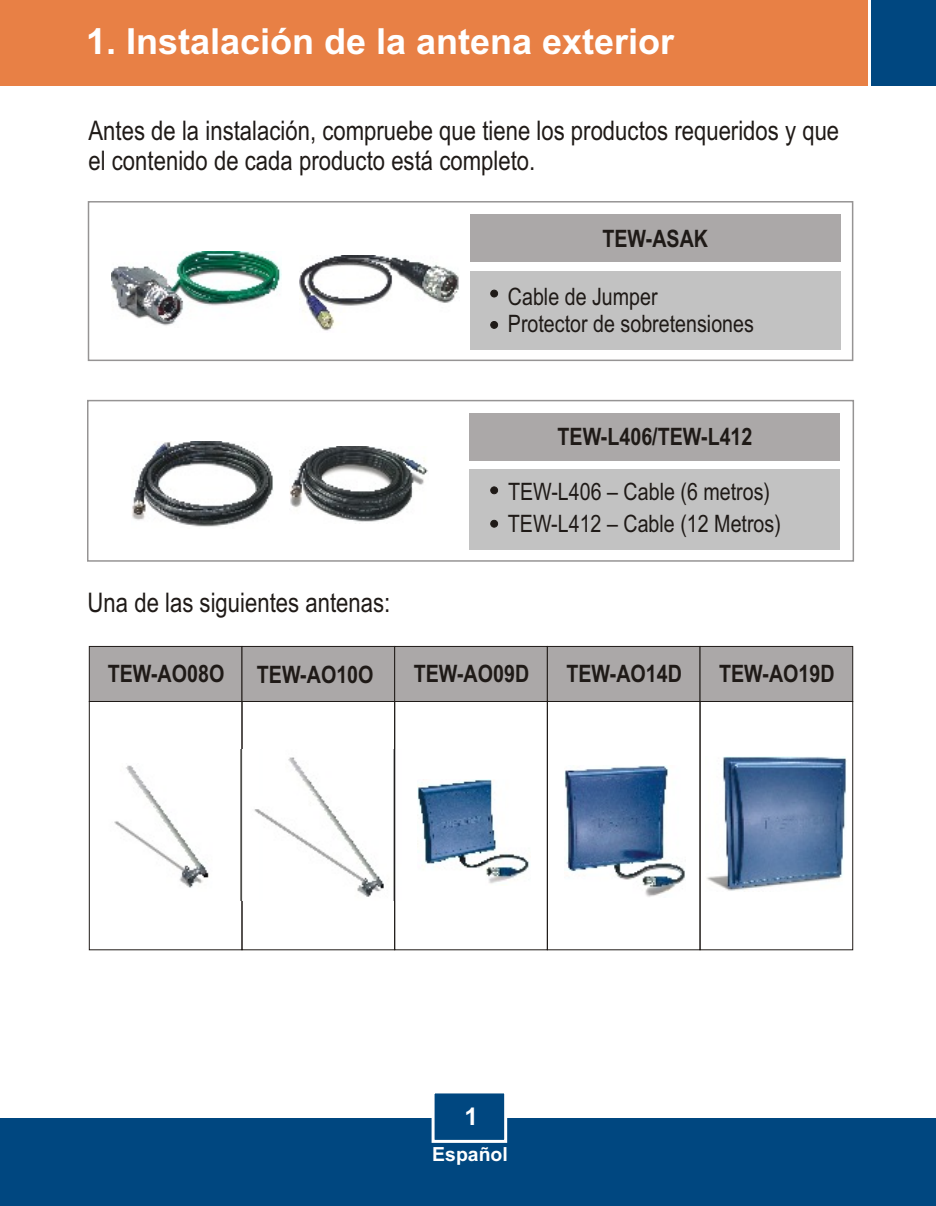
<style>
.page{position:relative;width:936px;height:1206px;background:#fff}
.page>*{position:absolute;margin:0;border:0;box-sizing:border-box;transform-origin:0 0}
.t1{font:700 36px "Arial";color:#fff}
.t2{font:27px/30.6px "Arial Narrow";color:#1f1a17}
.t3{font:700 24.3px "Arial";color:#fff}
.t4{font:24px/27.3px "Arial Narrow";color:#1f1a17}
.t5{font:700 24px "Arial Narrow";color:#1f1a17}
.t6{font:700 19.5px "Arial";color:#fff}
</style>
<div class="page">
<div style="left:0;top:1118px;width:936px;height:88px;background:#004780"></div>
<div style="left:0;top:0;width:868px;height:85px;background:#e88045"></div>
<div style="left:871px;top:0;width:65px;height:85px;background:#004780"></div>
<svg style="left:87px;top:201px;width:767px;height:160px"></svg>
<svg style="left:87px;top:399px;width:767px;height:163px"></svg>
<div style="left:470px;top:271px;width:371px;height:78px;background:#c2c2c2"></div>
<div style="left:469px;top:470px;width:371px;height:80px;background:#c2c2c2"></div>
<div style="left:470px;top:214px;width:371px;height:48px;background:#aba8a8"></div>
<div style="left:469px;top:413px;width:371px;height:48px;background:#aba8a8"></div>
<div style="left:490px;top:290px;width:8px;height:7px;background:#1f1a17;border:1px solid #1f1a17;border-radius:50%"></div>
<div style="left:490px;top:487px;width:8px;height:7px;background:#1f1a17;border:1px solid #1f1a17;border-radius:50%"></div>
<div style="left:490px;top:321px;width:8px;height:8px;background:#1f1a17;border:1px solid #1f1a17;border-radius:50%"></div>
<div style="left:490px;top:520px;width:8px;height:7px;background:#1f1a17;border:1px solid #1f1a17;border-radius:50%"></div>
<img style="left:289px;top:446px;width:140px;height:78px">
<img style="left:132px;top:441px;width:142px;height:87px">
<img style="left:300px;top:256px;width:159px;height:76px">
<img style="left:112px;top:252px;width:169px;height:76px">
<div style="left:89px;top:701px;width:153px;height:249px;border:1px solid #1f1a17"></div>
<div style="left:547px;top:701px;width:153px;height:249px;border:1px solid #1f1a17"></div>
<div style="left:89px;top:646px;width:764px;height:56px;background:#aba8a8"></div>
<div style="left:700px;top:701px;width:153px;height:249px;border:1px solid #1f1a17"></div>
<svg style="left:431px;top:1093px;width:77px;height:50px"></svg>
<img style="left:240px;top:750px;width:156px;height:150px">
<img style="left:114px;top:765px;width:95px;height:123px">
<img style="left:417px;top:779px;width:112px;height:105px">
<img style="left:564px;top:766px;width:121px;height:131px">
<img style="left:706px;top:756px;width:140px;height:135px">
<h1 class="t1" style="left:86px;top:28px;width:590px">1. Instalación de la antena exterior</h1>
<p class="t2" style="left:89px;top:117px;width:752px">Antes de la instalación, compruebe que tiene los productos requeridos y que el contenido de cada producto está completo.</p>
<p class="t5" style="left:602px;top:229px;width:107px">TEW-ASAK</p>
<p class="t4" style="left:508px;top:285px;width:248px">Cable de Jumper<br>Protector de sobretensiones</p>
<p class="t5" style="left:558px;top:428px;width:196px">TEW-L406/TEW-L412</p>
<p class="t2" style="left:88px;top:590px;width:304px">Una de las siguientes antenas:</p>
<p class="t4" style="left:508px;top:477px;width:275px;line-height:32.7px">TEW-L406 – Cable (6 metros)<br>TEW-L412 – Cable (12 Metros)</p>
<p class="t5" style="left:108px;top:664px;width:118px">TEW-AO08O</p>
<p class="t5" style="left:257px;top:665px;width:118px">TEW-AO10O</p>
<p class="t5" style="left:414px;top:664px;width:117px">TEW-AO09D</p>
<p class="t5" style="left:566px;top:664px;width:117px">TEW-AO14D</p>
<p class="t5" style="left:719px;top:664px;width:117px">TEW-AO19D</p>
<p class="t3" style="left:465px;top:1108px;width:15px">1</p>
<p class="t6" style="left:432px;top:1147px;width:77px">Español</p>
</div>
